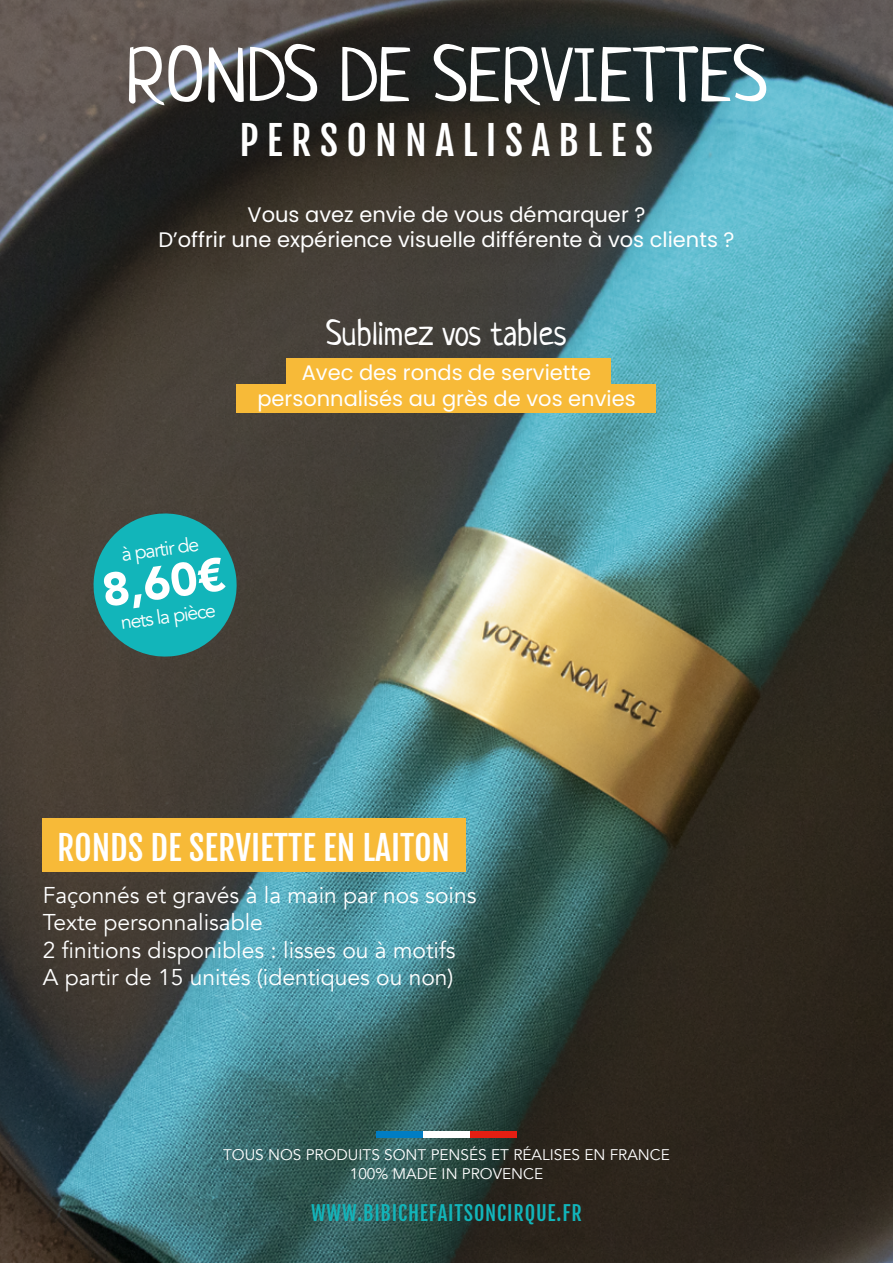
<style>
.page{position:relative;width:893px;height:1263px;background:#fff}
.page>*{position:absolute;margin:0;border:0;box-sizing:border-box;transform-origin:0 0}
.t1{font:76.05px "Neucha";color:#fff}
.t2{font:900 46.35px "Avenir";color:#fff}
.t3{font:39.6px "Fjalla One";letter-spacing:.21em;color:#fff}
.t4{font:34.5px "Neucha";color:#fff}
.t5{font:33.6px "Fjalla One";color:#fff}
.t6{font:22.8px/27.5px "Avenir";color:#fff}
.t7{font:21px/25.2px "Poppins";color:#fff;text-align:center}
.t8{font:20.25px "Fjalla One";letter-spacing:.04em;color:#12b5ba}
.t9{font:19.5px "Avenir";color:#fff}
.t10{font:15.45px/18.5px "Avenir";color:#fff;text-align:center}
</style>
<div class="page">
<img style="left:0;top:0;width:893px;height:1263px">
<div style="left:286px;top:358px;width:325px;height:29px;background:#f7ba38"></div>
<div style="left:237px;top:384px;width:419px;height:29px;background:#f7ba38"></div>
<div style="left:376px;top:1132px;width:47px;height:6px;background:#007dc3"></div>
<div style="left:423px;top:1132px;width:47px;height:6px;background:#fff"></div>
<div style="left:470px;top:1132px;width:47px;height:6px;background:#e41f13"></div>
<div style="left:43px;top:818px;width:423px;height:54px;background:#f7ba38"></div>
<svg style="left:89px;top:509px;width:152px;height:152px;background:#229192"></svg>
<h1 class="t1" style="left:126px;top:28px;width:643px">RONDS DE SERVIETTES</h1>
<h3 class="t3" style="left:240px;top:116px;width:415px">PERSONNALISABLES</h3>
<p class="t7" style="left:158px;top:202px;width:578px">Vous avez envie de vous démarquer ?<br>D’offrir une expérience visuelle différente à vos clients ?</p>
<h3 class="t4" style="left:326px;top:312px;width:242px">Sublimez vos tables</h3>
<p class="t7" style="left:257px;top:360px;width:380px">Avec des ronds de serviette personnalisés au grès de vos envies</p>
<p class="t9" style="left:120px;top:543px;width:80px;rotate:-8deg">à partir de</p>
<h2 class="t2" style="left:97px;top:551px;width:125px;rotate:-8deg">8,60€</h2>
<p class="t9" style="left:119px;top:611px;width:97px;rotate:-8deg">nets la pièce</p>
<h3 class="t5" style="left:57px;top:827px;width:394px">RONDS DE SERVIETTE EN LAITON</h3>
<p class="t6" style="left:43px;top:882px;width:435px">Façonnés et gravés à la main par nos soins Texte personnalisable<br>2 finitions disponibles : lisses ou à motifs A partir de 15 unités (identiques ou non)</p>
<p class="t10" style="left:223px;top:1146px;width:448px">TOUS NOS PRODUITS SONT PENSÉS ET RÉALISES EN FRANCE<br>100% MADE IN PROVENCE</p>
<p class="t8" style="left:311px;top:1201px;width:272px">WWW.BIBICHEFAITSONCIRQUE.FR</p>
</div>
